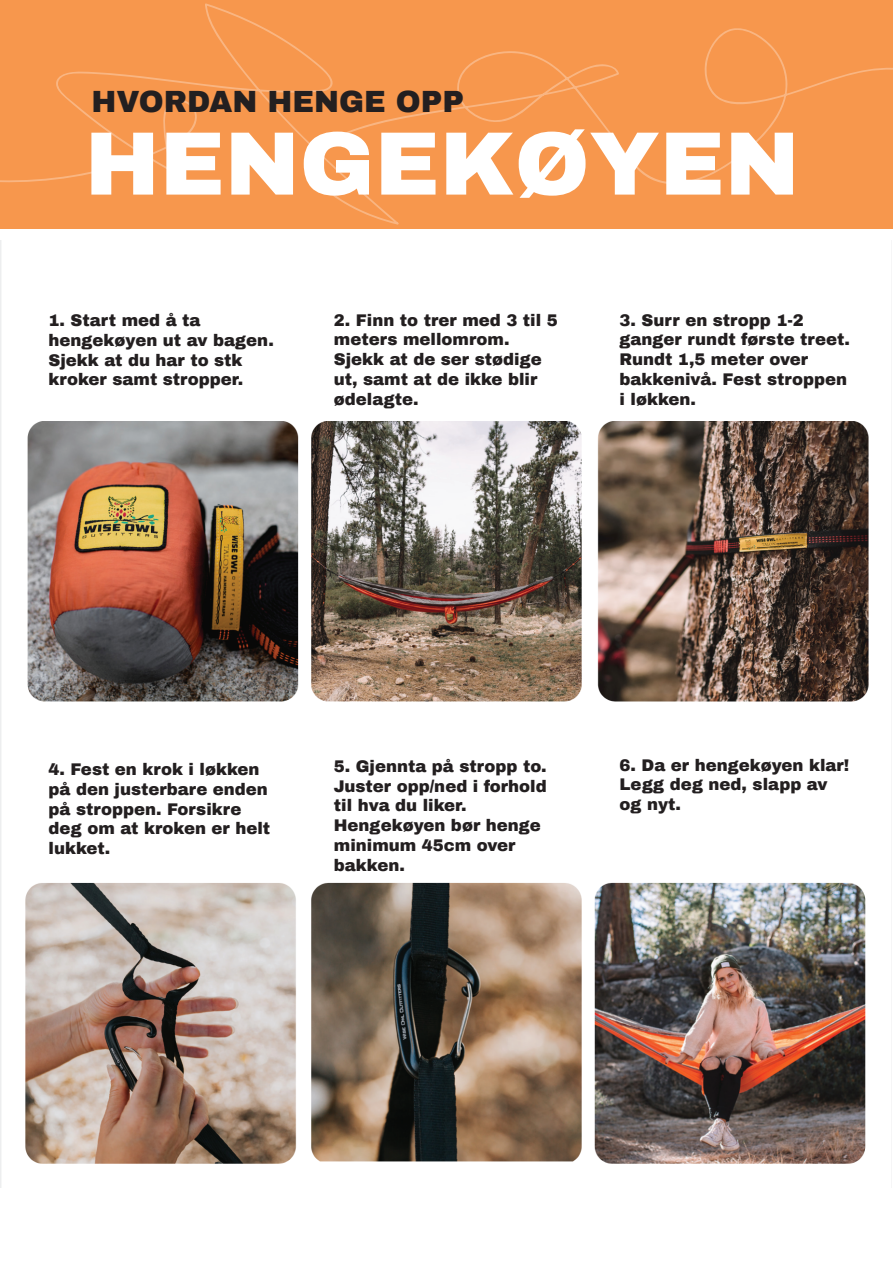
<style>
.page{position:relative;width:893px;height:1263px;background:#fff}
.page>*{position:absolute;margin:0;border:0;box-sizing:border-box;transform-origin:0 0}
.t1{font:900 90px "Archivo";color:#fff}
.t2{font:900 30px "Archivo";color:#231f20}
.t3{font:900 16.5px/19.8px "Archivo";color:#231f20}
</style>
<div class="page">
<div style="left:0;top:0;width:893px;height:228px;background:#f7974d"></div>
<svg style="left:0;top:3px;width:893px;height:222px"></svg>
<img style="left:0;top:241px;width:869px;height:947px">
<div style="left:27px;top:253px;width:840px;height:162px;background:#fff"></div>
<div style="left:27px;top:707px;width:840px;height:162px;background:#fff"></div>
<h2 class="t2" style="left:91px;top:83px;width:374px">HVORDAN HENGE OPP</h2>
<h1 class="t1" style="left:85px;top:108px;width:716px">HENGEKØYEN</h1>
<p class="t3" style="left:49px;top:310px;width:227px">1. Start med å ta hengekøyen ut av bagen.<br>Sjekk at du har to stk kroker samt stropper.</p>
<p class="t3" style="left:334px;top:310px;width:225px">2. Finn to trer med 3 til 5 meters mellomrom.<br>Sjekk at de ser stødige ut, samt at de ikke blir ødelagte.</p>
<p class="t3" style="left:620px;top:310px;width:232px">3. Surr en stropp 1-2 ganger rundt første treet.<br>Rundt 1,5 meter over bakkenivå. Fest stroppen i løkken.</p>
<p class="t3" style="left:49px;top:759px;width:223px">4. Fest en krok i løkken på den justerbare enden på stroppen. Forsikre deg om at kroken er helt lukket.</p>
<p class="t3" style="left:334px;top:756px;width:214px">5. Gjennta på stropp to.<br>Juster opp/ned i forhold til hva du liker.<br>Hengekøyen bør henge minimum 45cm over bakken.</p>
<p class="t3" style="left:620px;top:755px;width:231px">6. Da er hengekøyen klar!<br>Legg deg ned, slapp av og nyt.</p>
</div>
